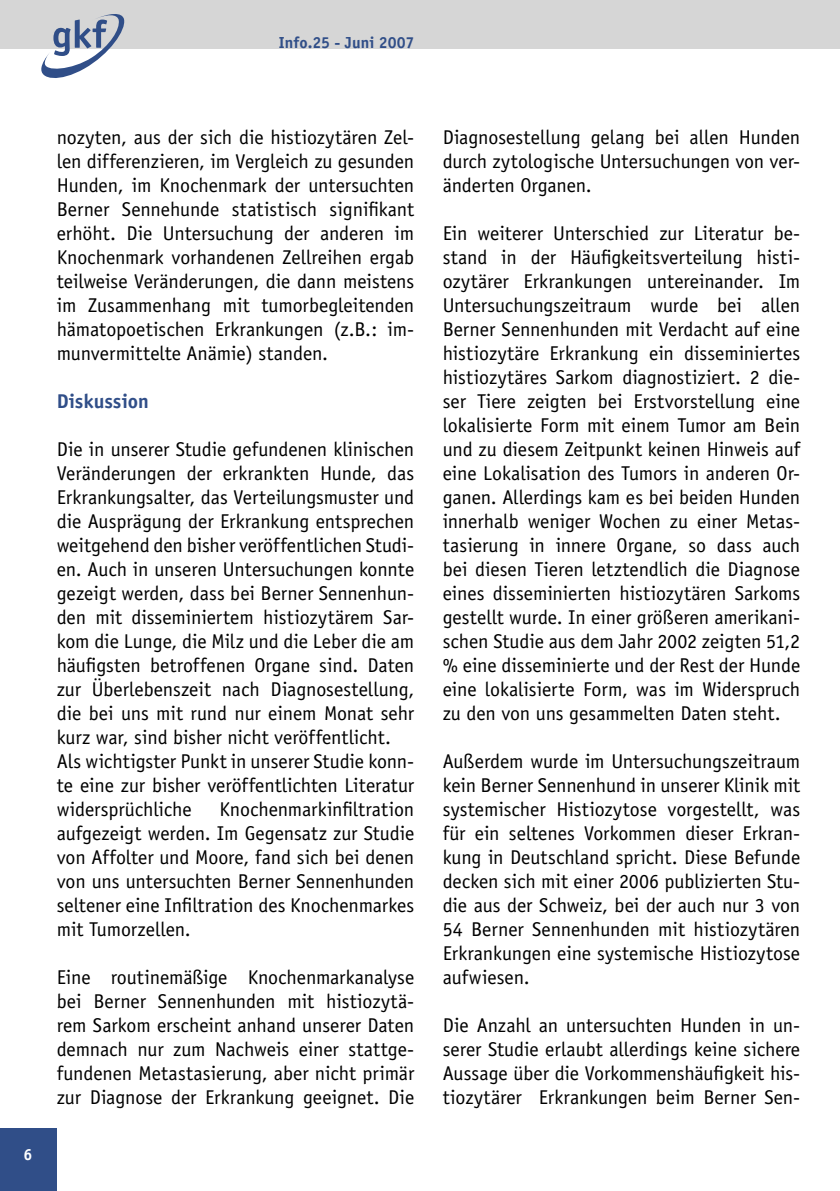
<style>
.page{position:relative;width:840px;height:1191px;background:#fff}
.page>*{position:absolute;margin:0;border:0;box-sizing:border-box;transform-origin:0 0}
.brot{font:20px/24px "Officina Sans";letter-spacing:-.005em;color:#000;text-align:justify}
.brot_bold_blau{font:700 20px "Officina Sans";letter-spacing:-.005em;color:#304e88}
.t1{font:700 16px "Officina Sans";letter-spacing:.005em;color:#304e88}
.t2{font:700 16px "Officina Sans";color:#fff}
</style>
<div class="page">
<div style="left:0;top:0;width:839px;height:48px;background:#d6d6d6"></div>
<svg style="left:41px;top:14px;width:85px;height:64px"></svg>
<div style="left:0;top:1128px;width:57px;height:63px;background:#304e88"></div>
<hr style="left:839px;top:0;width:1px;height:48px;background:#d6d6d6">
<p class="t1" style="left:279px;top:33px;width:137px">Info.25 - Juni 2007</p>
<p class="t2" style="left:23px;top:1144px;width:10px">6</p>
<p class="brot" style="left:57px;top:125px;width:359px">nozyten, aus der sich die histiozytären Zel&shy;len differenzieren, im Vergleich zu gesunden Hunden, im Knochenmark der untersuchten Berner Sennehunde statistisch signifikant erhöht. Die Untersuchung der anderen im Knochenmark vorhandenen Zellreihen ergab teilweise Veränderungen, die dann meistens im Zusammenhang mit tumorbegleitenden hämatopoetischen Erkrankungen (z.B.: im&shy;munvermittelte Anämie) standen.</p>
<p class="brot_bold_blau" style="left:57px;top:389px;width:93px">Diskussion</p>
<p class="brot" style="left:57px;top:437px;width:359px">Die in unserer Studie gefundenen klinischen Veränderungen der erkrankten Hunde, das Erkrankungsalter, das Verteilungsmuster und die Ausprägung der Erkrankung entsprechen weitgehend den bisher veröffentlichen Studi&shy;en. Auch in unseren Untersuchungen konnte gezeigt werden, dass bei Berner Sennenhun&shy;den mit disseminiertem histiozytärem Sar&shy;kom die Lunge, die Milz und die Leber die am häufigsten betroffenen Organe sind. Daten zur Überlebenszeit nach Diagnosestellung, die bei uns mit rund nur einem Monat sehr kurz war, sind bisher nicht veröffentlicht.</p>
<p class="brot" style="left:57px;top:749px;width:359px">Als wichtigster Punkt in unserer Studie konn&shy;te eine zur bisher veröffentlichten Literatur widersprüchliche</p>
<p class="brot" style="left:57px;top:797px;width:359px;text-indent:163px">Knochenmarkinfiltration aufgezeigt werden. Im Gegensatz zur Studie von Affolter und Moore, fand sich bei denen von uns untersuchten Berner Sennenhunden seltener eine Infiltration des Knochenmarkes mit Tumorzellen.</p>
<p class="brot" style="left:57px;top:965px;width:359px">Eine routinemäßige Knochenmarkanalyse bei Berner Sennenhunden mit histiozytä&shy;rem Sarkom erscheint anhand unserer Daten demnach nur zum Nachweis einer stattge&shy;fundenen Metastasierung, aber nicht primär zur Diagnose der Erkrankung geeignet. Die</p>
<p class="brot" style="left:442px;top:125px;width:359px">Diagnosestellung gelang bei allen Hunden durch zytologische Untersuchungen von ver&shy;änderten Organen.</p>
<p class="brot" style="left:442px;top:221px;width:359px">Ein weiterer Unterschied zur Literatur be&shy;stand in der Häufigkeitsverteilung histi&shy;ozytärer Erkrankungen untereinander. Im Untersuchungszeitraum wurde bei allen Berner Sennenhunden mit Verdacht auf eine histiozytäre Erkrankung ein disseminiertes histiozytäres Sarkom diagnostiziert. 2 die&shy;ser Tiere zeigten bei Erstvorstellung eine lokalisierte Form mit einem Tumor am Bein und zu diesem Zeitpunkt keinen Hinweis auf eine Lokalisation des Tumors in anderen Or&shy;ganen. Allerdings kam es bei beiden Hunden innerhalb weniger Wochen zu einer Metas&shy;tasierung in innere Organe, so dass auch bei diesen Tieren letztendlich die Diagnose eines disseminierten histiozytären Sarkoms gestellt wurde. In einer größeren amerikani&shy;schen Studie aus dem Jahr 2002 zeigten 51,2 % eine disseminierte und der Rest der Hunde eine lokalisierte Form, was im Widerspruch zu den von uns gesammelten Daten steht.</p>
<p class="brot" style="left:442px;top:749px;width:359px">Außerdem wurde im Untersuchungszeitraum kein Berner Sennenhund in unserer Klinik mit systemischer Histiozytose vorgestellt, was für ein seltenes Vorkommen dieser Erkran&shy;kung in Deutschland spricht. Diese Befunde decken sich mit einer 2006 publizierten Stu&shy;die aus der Schweiz, bei der auch nur 3 von 54 Berner Sennenhunden mit histiozytären Erkrankungen eine systemische Histiozytose aufwiesen.</p>
<p class="brot" style="left:442px;top:1013px;width:359px">Die Anzahl an untersuchten Hunden in un&shy;serer Studie erlaubt allerdings keine sichere Aussage über die Vorkommenshäufigkeit his&shy;tiozytärer Erkrankungen beim Berner Sen-</p>
</div>
